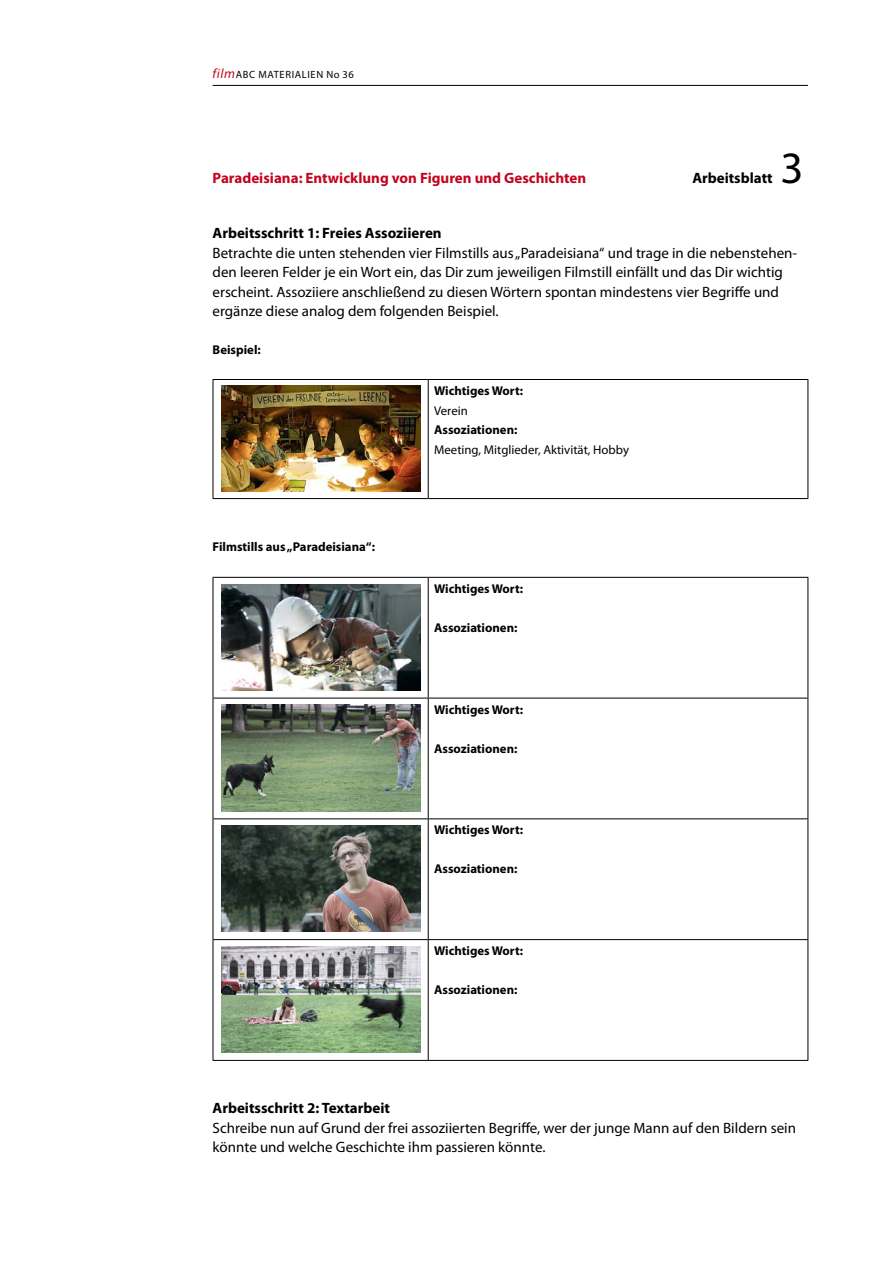
<style>
.page{position:relative;width:893px;height:1263px;background:#fff}
.page>*{position:absolute;margin:0;border:0;box-sizing:border-box;transform-origin:0 0}
.t1{font:45px "Myriad Pro";color:#000}
.t2{font:15px/19.5px "Myriad Pro";color:#000}
.t3{font:700 15px "Myriad Pro";color:#000}
.t4{font:700 15px "Myriad Pro";color:#c3041f}
.t5{font:700 12.75px "Myriad Pro";color:#000}
.t6{font:12.75px "Myriad Pro";color:#000}
.t7{font:10.5px "Myriad Pro";letter-spacing:.06em;color:#000}
.s1{font-style:italic;font-size:13.5px;color:#c3041f}
</style>
<div class="page">
<hr style="left:213px;top:85px;width:595px;height:1px;background:#000">
<hr style="left:213px;top:379px;width:215px;height:1px;background:#000">
<hr style="left:213px;top:380px;width:1px;height:118px;background:#000">
<hr style="left:428px;top:379px;width:380px;height:1px;background:#000">
<hr style="left:428px;top:380px;width:1px;height:118px;background:#000">
<hr style="left:807px;top:380px;width:1px;height:118px;background:#000">
<hr style="left:213px;top:498px;width:215px;height:1px;background:#000">
<hr style="left:428px;top:498px;width:380px;height:1px;background:#000">
<hr style="left:213px;top:577px;width:215px;height:1px;background:#000">
<hr style="left:213px;top:578px;width:1px;height:120px;background:#000">
<hr style="left:428px;top:577px;width:380px;height:1px;background:#000">
<hr style="left:428px;top:578px;width:1px;height:120px;background:#000">
<hr style="left:807px;top:578px;width:1px;height:120px;background:#000">
<hr style="left:213px;top:698px;width:215px;height:1px;background:#000">
<hr style="left:213px;top:698px;width:1px;height:120px;background:#000">
<hr style="left:428px;top:698px;width:380px;height:1px;background:#000">
<hr style="left:428px;top:698px;width:1px;height:120px;background:#000">
<hr style="left:807px;top:698px;width:1px;height:120px;background:#000">
<hr style="left:213px;top:818px;width:215px;height:1px;background:#000">
<hr style="left:213px;top:819px;width:1px;height:120px;background:#000">
<hr style="left:428px;top:818px;width:380px;height:1px;background:#000">
<hr style="left:428px;top:819px;width:1px;height:120px;background:#000">
<hr style="left:807px;top:819px;width:1px;height:120px;background:#000">
<hr style="left:213px;top:939px;width:215px;height:1px;background:#000">
<hr style="left:213px;top:940px;width:1px;height:120px;background:#000">
<hr style="left:428px;top:939px;width:380px;height:1px;background:#000">
<hr style="left:428px;top:940px;width:1px;height:120px;background:#000">
<hr style="left:807px;top:940px;width:1px;height:120px;background:#000">
<hr style="left:213px;top:1060px;width:215px;height:1px;background:#000">
<hr style="left:428px;top:1060px;width:380px;height:1px;background:#000">
<img style="left:221px;top:386px;width:200px;height:106px">
<img style="left:221px;top:584px;width:200px;height:107px">
<img style="left:221px;top:705px;width:200px;height:106px">
<img style="left:221px;top:825px;width:200px;height:107px">
<img style="left:221px;top:946px;width:200px;height:107px">
<p class="t7" style="left:213px;top:68px;width:143px"><span class="s1">film</span>ABC Materialien No 36</p>
<p class="t4" style="left:213px;top:168px;width:375px">Paradeisiana: Entwicklung von Figuren und Geschichten</p>
<p class="t3" style="left:692px;top:168px;width:82px">Arbeitsblatt</p>
<h1 class="t1" style="left:780px;top:140px;width:25px">3</h1>
<p class="t3" style="left:213px;top:223px;width:231px">Arbeitsschritt 1: Freies Assoziieren</p>
<p class="t2" style="left:213px;top:243px;width:586px">Betrachte die unten stehenden vier Filmstills aus „Paradeisiana“ und trage in die nebenstehen&shy;den leeren Felder je ein Wort ein, das Dir zum jeweiligen Filmstill einfällt und das Dir wichtig erscheint. Assoziiere anschließend zu diesen Wörtern spontan mindestens vier Begriffe und ergänze diese analog dem folgenden Beispiel.</p>
<p class="t5" style="left:213px;top:341px;width:50px">Beispiel:</p>
<p class="t5" style="left:434px;top:382px;width:90px">Wichtiges Wort:</p>
<p class="t6" style="left:434px;top:402px;width:35px">Verein</p>
<p class="t5" style="left:434px;top:421px;width:85px">Assoziationen:</p>
<p class="t6" style="left:434px;top:441px;width:196px">Meeting, Mitglieder, Aktivität, Hobby</p>
<p class="t5" style="left:213px;top:539px;width:164px">Filmstills aus „Paradeisiana“:</p>
<p class="t5" style="left:434px;top:580px;width:90px">Wichtiges Wort:</p>
<p class="t5" style="left:434px;top:619px;width:85px">Assoziationen:</p>
<p class="t5" style="left:434px;top:701px;width:90px">Wichtiges Wort:</p>
<p class="t5" style="left:434px;top:740px;width:85px">Assoziationen:</p>
<p class="t5" style="left:434px;top:822px;width:90px">Wichtiges Wort:</p>
<p class="t5" style="left:434px;top:861px;width:85px">Assoziationen:</p>
<p class="t5" style="left:434px;top:942px;width:90px">Wichtiges Wort:</p>
<p class="t5" style="left:434px;top:981px;width:85px">Assoziationen:</p>
<p class="t3" style="left:213px;top:1098px;width:179px">Arbeitsschritt 2: Textarbeit</p>
<p class="t2" style="left:213px;top:1118px;width:585px">Schreibe nun auf Grund der frei assoziierten Begriffe, wer der junge Mann auf den Bildern sein könnte und welche Geschichte ihm passieren könnte.</p>
</div>
